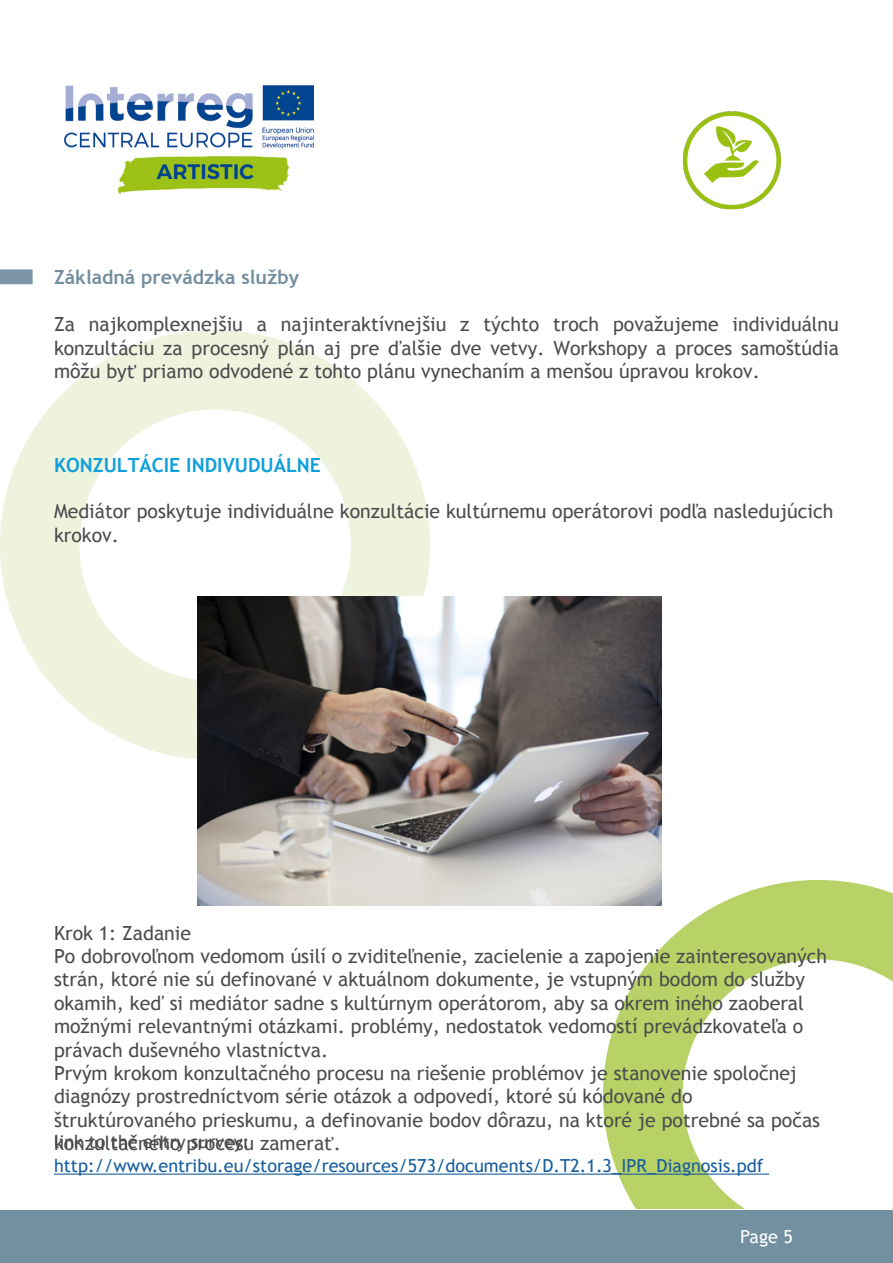
<style>
.page{position:relative;width:893px;height:1263px;background:#fff}
.page>*{position:absolute;margin:0;border:0;box-sizing:border-box;transform-origin:0 0}
.t1{font:19.5px/23.4px "Trebuchet MS";color:#4b4c4d}
.t2{font:700 19.5px "Trebuchet MS";color:#738ea0}
.t3{font:700 19.5px "Trebuchet MS";color:#0f9fdb}
.t4{font:18px "Trebuchet MS";color:#175d9e}
.t5{font:18px "Trebuchet MS";color:#4b4c4d}
.t6{font:18px "Trebuchet MS";color:#fff}
</style>
<div class="page">
<div style="left:0;top:1210px;width:893px;height:53px;background:#7390a1"></div>
<img style="left:65px;top:86px;width:248px;height:107px">
<img style="left:682px;top:111px;width:99px;height:99px">
<img style="left:604px;top:880px;width:289px;height:329px">
<img style="left:0;top:330px;width:429px;height:429px">
<hr style="left:54px;top:1173px;width:715px;height:2px;background:#175d9e">
<img style="left:198px;top:596px;width:463px;height:309px">
<img style="left:0;top:270px;width:33px;height:15px">
<p class="t2" style="left:54px;top:265px;width:247px">Základná prevádzka služby</p>
<p class="t1" style="left:54px;top:313px;width:786px;text-align:justify">Za najkomplexnejšiu a najinteraktívnejšiu z týchto troch považujeme individuálnu konzultáciu za procesný plán aj pre ďalšie dve vetvy. Workshopy a proces samoštúdia môžu byť priamo odvodené z tohto plánu vynechaním a menšou úpravou krokov.</p>
<p class="t3" style="left:54px;top:452px;width:269px">KONZULTÁCIE INDIVUDUÁLNE</p>
<p class="t1" style="left:54px;top:500px;width:781px">Mediátor poskytuje individuálne konzultácie kultúrnemu operátorovi podľa nasledujúcich krokov.</p>
<p class="t1" style="left:54px;top:921px;width:775px">Krok 1: Zadanie<br>Po dobrovoľnom vedomom úsilí o zviditeľnenie, zacielenie a zapojenie zainteresovaných strán, ktoré nie sú definované v aktuálnom dokumente, je vstupným bodom do služby okamih, keď si mediátor sadne s kultúrnym operátorom, aby sa okrem iného zaoberal možnými relevantnými otázkami. problémy, nedostatok vedomostí prevádzkovateľa o právach duševného vlastníctva.<br>Prvým krokom konzultačného procesu na riešenie problémov je stanovenie spoločnej diagnózy prostredníctvom série otázok a odpovedí, ktoré sú kódované do štruktúrovaného prieskumu, a definovanie bodov dôrazu, na ktoré je potrebné sa počas konzultačného procesu zamerať.</p>
<p class="t5" style="left:54px;top:1131px;width:197px">link to the entry survey:</p>
<p class="t4" style="left:54px;top:1154px;width:711px">http://www.entribu.eu/storage/resources/573/documents/D.T2.1.3_IPR_Diagnosis.pdf</p>
<p class="t6" style="left:740px;top:1225px;width:54px">Page 5</p>
</div>
